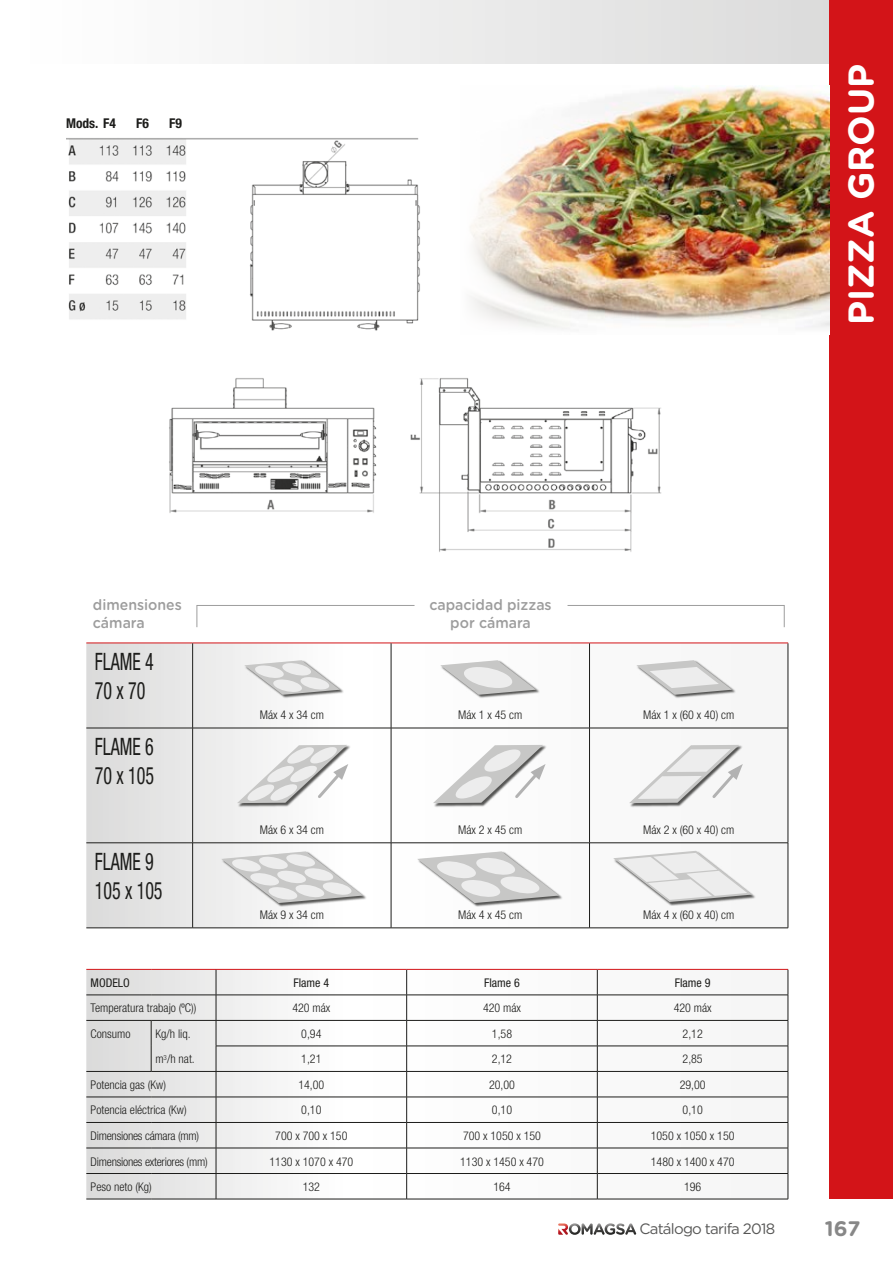
<style>
.page{position:relative;width:893px;height:1263px;background:#fff}
.page>*{position:absolute;margin:0;border:0;box-sizing:border-box;transform-origin:0 0}
.t1{font:700 36px "Gotham Rounded";color:#fff}
.t2{font:condensed 24px/28.8px "Helvetica Neue";color:#1d1d1b;scale:.75 1}
.t3{font:700 21px "Gotham Rounded";color:#878787}
.t4{font:500 15px/18px "Gotham Rounded";color:#9d9d9d;text-align:center;scale:.94 1}
.t5{font:15px "Gotham Rounded";letter-spacing:-.05em;color:#575756}
.t6{font:700 condensed 13.5px "Helvetica Neue";color:#1d1d1b}
.t7{font:300 condensed 12px "Helvetica Neue";color:#1d1d1b}
.t8{font:300 condensed 12px "Helvetica Neue";letter-spacing:-.02em;color:#1d1d1b}
.t9{font:condensed 12px "Helvetica Neue";color:#1d1d1b}
</style>
<div class="page">
<div style="left:0;top:0;width:829px;height:64px;background:linear-gradient(to right,#fff,#dbdbdb)"></div>
<div style="left:829px;top:0;width:64px;height:1199px;background:#d31418"></div>
<svg style="left:558px;top:1223px;width:78px;height:12px"></svg>
<svg style="left:86px;top:969px;width:703px;height:230px"></svg>
<hr style="left:86px;top:1199px;width:65px;height:1px;background:#1d1d1b">
<hr style="left:151px;top:1199px;width:65px;height:1px;background:#1d1d1b">
<hr style="left:216px;top:1199px;width:191px;height:1px;background:#1d1d1b">
<hr style="left:407px;top:1199px;width:190px;height:1px;background:#1d1d1b">
<hr style="left:597px;top:1199px;width:191px;height:1px;background:#1d1d1b">
<div style="left:86px;top:643px;width:106px;height:284px;background:#e2e2e2"></div>
<svg style="left:193px;top:643px;width:595px;height:284px"></svg>
<hr style="left:788px;top:643px;width:1px;height:85px;background:#1d1d1b">
<hr style="left:788px;top:728px;width:1px;height:115px;background:#1d1d1b">
<hr style="left:788px;top:843px;width:1px;height:85px;background:#1d1d1b">
<hr style="left:193px;top:927px;width:198px;height:1px;background:#1d1d1b">
<hr style="left:391px;top:927px;width:198px;height:1px;background:#1d1d1b">
<hr style="left:589px;top:927px;width:199px;height:1px;background:#1d1d1b">
<hr style="left:86px;top:642px;width:107px;height:1px;background:#d31418">
<hr style="left:193px;top:642px;width:198px;height:1px;background:#d31418">
<hr style="left:391px;top:642px;width:198px;height:1px;background:#d31418">
<hr style="left:589px;top:642px;width:199px;height:1px;background:#d31418">
<hr style="left:192px;top:643px;width:1px;height:85px;background:#1d1d1b">
<hr style="left:391px;top:643px;width:1px;height:85px;background:#1d1d1b">
<hr style="left:589px;top:643px;width:1px;height:85px;background:#1d1d1b">
<hr style="left:86px;top:728px;width:107px;height:1px;background:#1d1d1b">
<hr style="left:193px;top:728px;width:198px;height:1px;background:#1d1d1b">
<hr style="left:192px;top:728px;width:1px;height:115px;background:#1d1d1b">
<hr style="left:391px;top:728px;width:198px;height:1px;background:#1d1d1b">
<hr style="left:391px;top:728px;width:1px;height:115px;background:#1d1d1b">
<hr style="left:589px;top:728px;width:199px;height:1px;background:#1d1d1b">
<hr style="left:589px;top:728px;width:1px;height:115px;background:#1d1d1b">
<hr style="left:86px;top:842px;width:107px;height:1px;background:#1d1d1b">
<hr style="left:193px;top:842px;width:198px;height:1px;background:#1d1d1b">
<hr style="left:192px;top:843px;width:1px;height:85px;background:#1d1d1b">
<hr style="left:391px;top:842px;width:198px;height:1px;background:#1d1d1b">
<hr style="left:391px;top:843px;width:1px;height:85px;background:#1d1d1b">
<hr style="left:589px;top:842px;width:199px;height:1px;background:#1d1d1b">
<hr style="left:589px;top:843px;width:1px;height:85px;background:#1d1d1b">
<hr style="left:86px;top:927px;width:107px;height:1px;background:#1d1d1b">
<div style="left:244px;top:660px;width:100px;height:39px;background:#1d1d1b;opacity:.75"></div>
<svg style="left:244px;top:660px;width:96px;height:35px"></svg>
<div style="left:440px;top:660px;width:100px;height:39px;background:#1d1d1b;opacity:.75"></div>
<svg style="left:440px;top:660px;width:96px;height:35px"></svg>
<div style="left:636px;top:660px;width:100px;height:39px;background:#1d1d1b;opacity:.75"></div>
<svg style="left:636px;top:660px;width:96px;height:35px"></svg>
<div style="left:237px;top:745px;width:114px;height:62px;background:#1d1d1b;opacity:.75"></div>
<div style="left:433px;top:745px;width:114px;height:62px;background:#1d1d1b;opacity:.75"></div>
<div style="left:629px;top:745px;width:114px;height:62px;background:#1d1d1b;opacity:.75"></div>
<div style="left:221px;top:851px;width:146px;height:56px;background:#1d1d1b;opacity:.75"></div>
<svg style="left:221px;top:851px;width:142px;height:52px"></svg>
<div style="left:417px;top:851px;width:146px;height:56px;background:#1d1d1b;opacity:.75"></div>
<svg style="left:417px;top:851px;width:142px;height:52px"></svg>
<div style="left:613px;top:851px;width:143px;height:55px;background:#1d1d1b;opacity:.75"></div>
<svg style="left:613px;top:851px;width:139px;height:51px"></svg>
<img style="left:169px;top:378px;width:492px;height:174px">
<img style="left:66px;top:138px;width:354px;height:193px">
<svg style="left:196px;top:605px;width:219px;height:23px"></svg>
<svg style="left:567px;top:605px;width:218px;height:23px"></svg>
<img style="left:470px;top:85px;width:359px;height:244px">
<svg style="left:237px;top:745px;width:111px;height:58px"></svg>
<svg style="left:433px;top:745px;width:113px;height:58px"></svg>
<svg style="left:629px;top:745px;width:114px;height:58px"></svg>
<p class="t6" style="left:66px;top:115px;width:51px">Mods. F4</p>
<p class="t6" style="left:136px;top:115px;width:14px">F6</p>
<p class="t6" style="left:169px;top:115px;width:14px">F9</p>
<p class="t4" style="left:93px;top:595px;width:96px;text-align:left">dimensiones cámara</p>
<h2 class="t2" style="left:95px;top:647px;width:80px">FLAME 4<br>70 x 70</h2>
<h2 class="t2" style="left:95px;top:732px;width:80px">FLAME 6<br>70 x 105</h2>
<h2 class="t2" style="left:95px;top:847px;width:92px">FLAME 9<br>105 x 105</h2>
<p class="t4" style="left:429px;top:595px;width:132px">capacidad pizzas por cámara</p>
<p class="t7" style="left:260px;top:708px;width:66px">Máx 4 x 34 cm</p>
<p class="t7" style="left:458px;top:708px;width:66px">Máx 1 x 45 cm</p>
<p class="t7" style="left:643px;top:708px;width:93px">Máx 1 x (60 x 40) cm</p>
<p class="t7" style="left:260px;top:823px;width:66px">Máx 6 x 34 cm</p>
<p class="t7" style="left:458px;top:823px;width:66px">Máx 2 x 45 cm</p>
<p class="t7" style="left:643px;top:823px;width:93px">Máx 2 x (60 x 40) cm</p>
<p class="t7" style="left:260px;top:908px;width:66px">Máx 9 x 34 cm</p>
<p class="t7" style="left:458px;top:908px;width:66px">Máx 4 x 45 cm</p>
<p class="t7" style="left:643px;top:908px;width:93px">Máx 4 x (60 x 40) cm</p>
<p class="t9" style="left:91px;top:976px;width:41px">MODELO</p>
<p class="t9" style="left:293px;top:976px;width:37px">Flame 4</p>
<p class="t9" style="left:484px;top:976px;width:37px">Flame 6</p>
<p class="t9" style="left:675px;top:976px;width:37px">Flame 9</p>
<p class="t7" style="left:91px;top:1001px;width:107px">Temperatura trabajo (ºC))</p>
<p class="t7" style="left:292px;top:1001px;width:39px">420 máx</p>
<p class="t7" style="left:483px;top:1001px;width:39px">420 máx</p>
<p class="t7" style="left:674px;top:1001px;width:39px">420 máx</p>
<p class="t7" style="left:91px;top:1027px;width:42px">Consumo</p>
<p class="t7" style="left:155px;top:1027px;width:37px">Kg/h liq.</p>
<p class="t7" style="left:301px;top:1027px;width:22px">0,94</p>
<p class="t7" style="left:492px;top:1027px;width:22px">1,58</p>
<p class="t7" style="left:683px;top:1027px;width:22px">2,12</p>
<p class="t7" style="left:155px;top:1052px;width:41px">m<sup>3</sup>/h nat.</p>
<p class="t7" style="left:301px;top:1052px;width:22px">1,21</p>
<p class="t7" style="left:492px;top:1052px;width:22px">2,12</p>
<p class="t7" style="left:683px;top:1052px;width:22px">2,85</p>
<p class="t7" style="left:91px;top:1078px;width:77px">Potencia gas (Kw)</p>
<p class="t7" style="left:298px;top:1078px;width:27px">14,00</p>
<p class="t7" style="left:489px;top:1078px;width:27px">20,00</p>
<p class="t7" style="left:680px;top:1078px;width:27px">29,00</p>
<p class="t7" style="left:91px;top:1103px;width:98px">Potencia eléctrica (Kw)</p>
<p class="t7" style="left:301px;top:1103px;width:22px">0,10</p>
<p class="t7" style="left:492px;top:1103px;width:22px">0,10</p>
<p class="t7" style="left:683px;top:1103px;width:22px">0,10</p>
<p class="t8" style="left:91px;top:1129px;width:110px">Dimensiones cámara (mm)</p>
<p class="t7" style="left:275px;top:1129px;width:74px">700 x 700 x 150</p>
<p class="t7" style="left:463px;top:1129px;width:79px">700 x 1050 x 150</p>
<p class="t7" style="left:651px;top:1129px;width:85px">1050 x 1050 x 150</p>
<p class="t8" style="left:91px;top:1154px;width:119px">Dimensiones exteriores (mm)</p>
<p class="t7" style="left:269px;top:1154px;width:85px">1130 x 1070 x 470</p>
<p class="t7" style="left:460px;top:1154px;width:85px">1130 x 1450 x 470</p>
<p class="t7" style="left:651px;top:1154px;width:85px">1480 x 1400 x 470</p>
<p class="t7" style="left:91px;top:1180px;width:63px">Peso neto (Kg)</p>
<p class="t7" style="left:303px;top:1180px;width:19px">132</p>
<p class="t7" style="left:493px;top:1180px;width:19px">164</p>
<p class="t7" style="left:684px;top:1180px;width:19px">196</p>
<h1 class="t1" style="left:835px;top:325px;width:263px;rotate:-90deg">PIZZA GROUP</h1>
<p class="t5" style="left:639px;top:1219px;width:137px">Catálogo tarifa 2018</p>
<h3 class="t3" style="left:825px;top:1213px;width:37px">167</h3>
</div>
